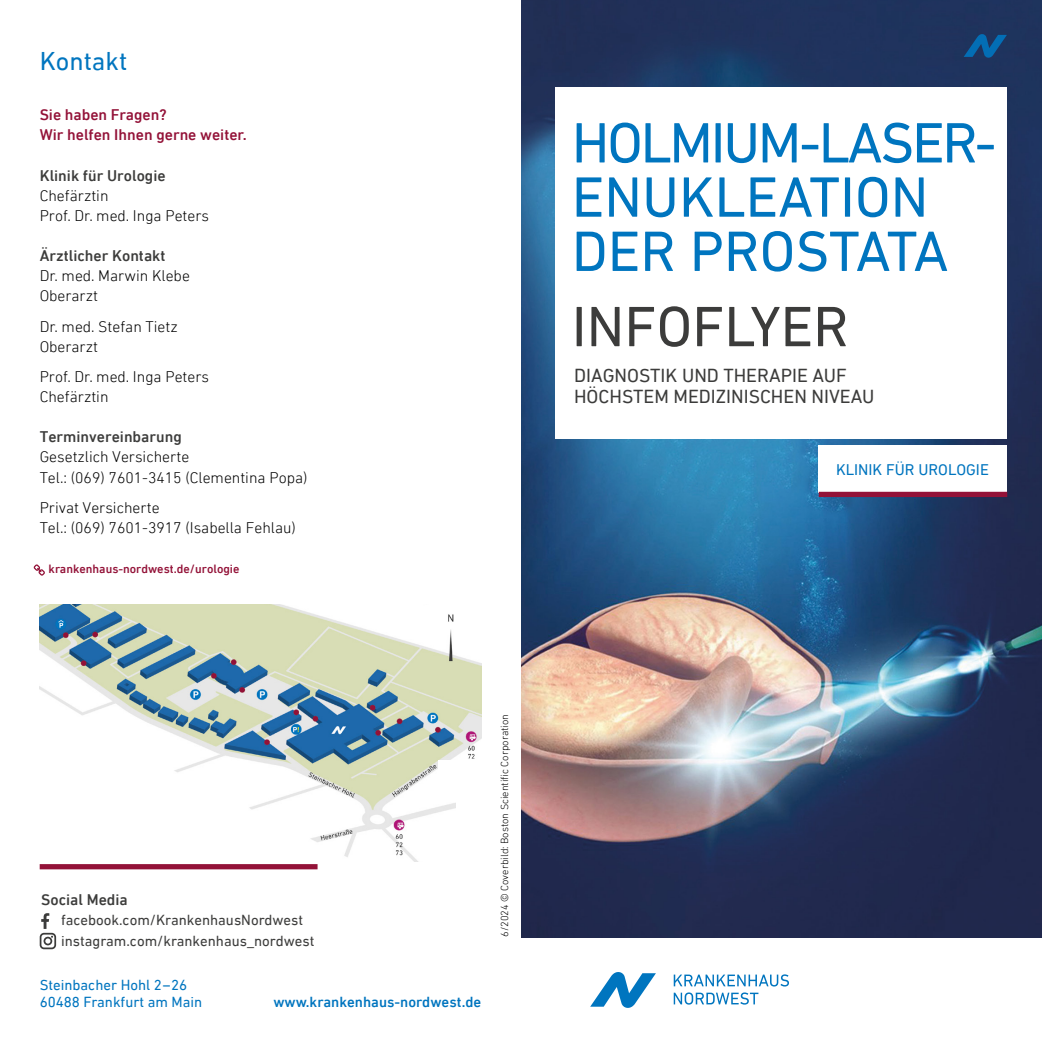
<style>
.page{position:relative;width:1042px;height:1042px;background:#fff}
.page>*{position:absolute;margin:0;border:0;box-sizing:border-box;transform-origin:0 0}
.t1{font:57.75px/54.2px "DIN Next LT Pro";letter-spacing:-.01em;color:#0075bf}
.t2{font:57.75px "DIN Next LT Pro";color:#3c3c3b}
.t3{font:26.25px "DIN Next LT Pro";color:#0075bf}
.t4{font:19.25px/21px "DIN Next LT Pro";color:#3c3c3b}
.t5{font:300 15.75px/20.1px "DIN Next LT Pro";color:#000}
.t6{font:500 15.75px "DIN Next LT Pro";color:#3c3c3b}
.t7{font:500 15.75px/20.1px "DIN Next LT Pro";color:#931238}
.t8{font:15.75px "DIN Next LT Pro";color:#0075bf}
.t9{font:14.88px/20.1px "DIN Next LT Pro";color:#3c3c3b}
.t10{font:14.88px/17.5px "DIN Next LT Pro";color:#0075bf}
.t11{font:500 14.88px "DIN Next LT Pro";color:#0075bf}
.t12{font:500 12.25px "DIN Next LT Pro";color:#931238}
.t13{font:300 10.5px "DIN Next LT Pro";color:#000}
</style>
<div class="page">
<img style="left:40px;top:604px;width:441px;height:258px">
<div style="left:430px;top:593px;width:76px;height:20px;background:#fff"></div>
<img style="left:521px;top:0;width:521px;height:937px">
<div style="left:40px;top:864px;width:277px;height:5px;background:#931238"></div>
<div style="left:437px;top:844px;width:47px;height:28px;background:#fff"></div>
<svg style="left:41px;top:913px;width:8px;height:16px"></svg>
<div style="left:40px;top:933px;width:16px;height:16px;border:2px solid #3c3c3b;border-radius:3px"></div>
<div style="left:44px;top:936px;width:8px;height:9px;border:2px solid #3c3c3b;border-radius:50%"></div>
<div style="left:438px;top:760px;width:45px;height:42px;background:#fff"></div>
<svg style="left:34px;top:564px;width:11px;height:11px"></svg>
<div style="left:456px;top:799px;width:35px;height:43px;background:#fff"></div>
<div style="left:556px;top:87px;width:451px;height:352px;background:#fff"></div>
<div style="left:819px;top:445px;width:188px;height:48px;background:#fff"></div>
<div style="left:819px;top:492px;width:188px;height:5px;background:#931238"></div>
<svg style="left:590px;top:972px;width:66px;height:36px"></svg>
<svg style="left:674px;top:974px;width:115px;height:12px"></svg>
<svg style="left:674px;top:992px;width:84px;height:12px"></svg>
<svg style="left:963px;top:32px;width:44px;height:27px"></svg>
<h2 class="t3" style="left:40px;top:46px;width:89px">Kontakt</h2>
<p class="t7" style="left:40px;top:105px;width:209px">Sie haben Fragen?<br>Wir helfen Ihnen gerne weiter.</p>
<p class="t6" style="left:40px;top:166px;width:127px">Klinik für Urologie</p>
<p class="t5" style="left:40px;top:185px;width:171px">Chefärztin<br>Prof. Dr. med. Inga Peters</p>
<p class="t6" style="left:40px;top:247px;width:127px">Ärztlicher Kontakt</p>
<p class="t5" style="left:40px;top:266px;width:152px">Dr. med. Marwin Klebe<br>Oberarzt</p>
<p class="t5" style="left:40px;top:316px;width:140px">Dr. med. Stefan Tietz<br>Oberarzt</p>
<p class="t5" style="left:40px;top:366px;width:171px">Prof. Dr. med. Inga Peters<br>Chefärztin</p>
<p class="t6" style="left:40px;top:428px;width:144px">Terminvereinbarung</p>
<p class="t5" style="left:40px;top:447px;width:269px">Gesetzlich Versicherte<br>Tel.: (069) 7601-3415 (Clementina Popa)</p>
<p class="t5" style="left:40px;top:497px;width:258px">Privat Versicherte<br>Tel.: (069) 7601-3917 (Isabella Fehlau)</p>
<p class="t12" style="left:49px;top:562px;width:192px">krankenhaus-nordwest.de/urologie</p>
<p class="t6" style="left:41px;top:891px;width:88px">Social Media</p>
<p class="t9" style="left:61px;top:910px;width:255px">facebook.com/KrankenhausNordwest instagram.com/krankenhaus_nordwest</p>
<p class="t10" style="left:40px;top:976px;width:164px">Steinbacher Hohl 2–26<br>60488 Frankfurt am Main</p>
<p class="t11" style="left:273px;top:993px;width:209px">www.krankenhaus-nordwest.de</p>
<p class="t13" style="left:498px;top:937px;width:224px;rotate:-90deg">6/2024 © Coverbild: Boston Scientific Corporation</p>
<h1 class="t1" style="left:572px;top:115px;width:426px">HOLMIUM-LASER-<br>ENUKLEATION<br>DER PROSTATA</h1>
<h1 class="t2" style="left:572px;top:293px;width:278px">INFOFLYER</h1>
<p class="t4" style="left:574px;top:365px;width:302px">DIAGNOSTIK UND THERAPIE AUF<br>HÖCHSTEM MEDIZINISCHEN NIVEAU</p>
<p class="t8" style="left:836px;top:460px;width:154px">KLINIK FÜR UROLOGIE</p>
</div>
